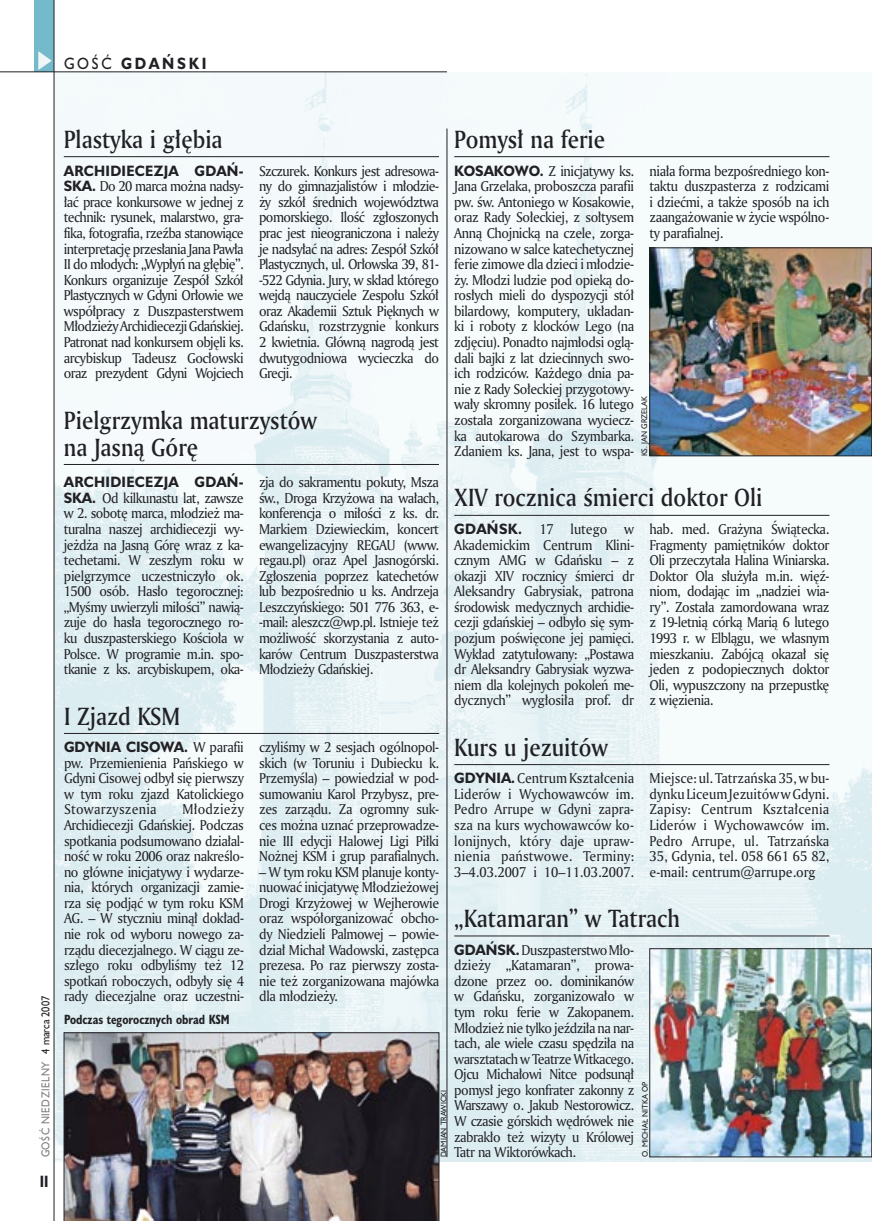
<style>
.page{position:relative;width:872px;height:1221px;background:#fff}
.page>*{position:absolute;margin:0;border:0;box-sizing:border-box;transform-origin:0 0}
._05d_tytyl_Kronika_AmMd_16_pt{font:24px/27px "Amerigo Md PL";color:#212125;scale:.9 1}
._15a_temat_lewo{font:700 15px "Humanst 521 PL";letter-spacing:.2em;color:#212125;scale:.9 1}
._16_pagina_lewa{font:700 15px "Humanst 521 Cn PL";color:#212125;scale:.94 1}
._03_body_bez_akapitu{font:13.8px/15.6px "Amerigo PL";letter-spacing:-.03em;color:#212125;text-align:justify;scale:.94 1}
._03_body_bez_akapitu-2{font:700 13.8px "Humanst 521 PL";letter-spacing:.03em;color:#212125;scale:.94 1}
._09_podpis_zdjecia_HuCnB{font:700 12.3px "Humanst 521 Cn PL";color:#212125;scale:.94 1}
._18a_data_lewa_GOSC{font:10.5px "Humanst 521 PL";letter-spacing:.05em;color:#7f7f83;scale:.9 1}
._18_data_lewa{font:10.5px "Humanst 521 PL";color:#212125;scale:.9 1}
._09a_autor_zdjecia_Hu_5_pt{font:7.5px "Humanst 521 PL";color:#212125;scale:.94 1}
.s1{font-weight:400}
.s2{font-family:"Humanst 521 PL";font-weight:700}
</style>
<div class="page">
<img style="left:55px;top:72px;width:817px;height:1089px">
<hr style="left:447px;top:129px;width:1px;height:1027px;background:#212125">
<div style="left:35px;top:0;width:19px;height:72px;background:#75baca"></div>
<svg style="left:38px;top:51px;width:14px;height:19px"></svg>
<hr style="left:54px;top:0;width:1px;height:1220px;background:#212125">
<hr style="left:0;top:72px;width:447px;height:1px;background:#212125">
<hr style="left:64px;top:156px;width:375px;height:1px;background:#212125">
<img style="left:64px;top:1032px;width:375px;height:188px">
<hr style="left:454px;top:156px;width:375px;height:1px;background:#212125">
<img style="left:651px;top:249px;width:219px;height:205px">
<div style="left:649px;top:247px;width:223px;height:209px;border:1px solid #212125"></div>
<hr style="left:64px;top:733px;width:375px;height:1px;background:#212125">
<hr style="left:454px;top:935px;width:375px;height:1px;background:#212125">
<hr style="left:64px;top:464px;width:375px;height:1px;background:#212125">
<hr style="left:454px;top:515px;width:375px;height:1px;background:#212125">
<img style="left:651px;top:950px;width:219px;height:204px">
<div style="left:649px;top:948px;width:223px;height:208px;border:1px solid #212125"></div>
<hr style="left:454px;top:764px;width:375px;height:1px;background:#212125">
<p class="_15a_temat_lewo" style="left:64px;top:53px;width:160px"><span class="s1">GOŚĆ</span> GDAŃSKI</p>
<p class="_18_data_lewa" style="left:38px;top:1053px;width:66px;rotate:-90deg">4 marca 2007</p>
<p class="_18a_data_lewa_GOSC" style="left:38px;top:1157px;width:108px;rotate:-90deg">GOŚĆ NIEDZIELNY</p>
<p class="_16_pagina_lewa" style="left:40px;top:1170px;width:11px">II</p>
<p class="_05d_tytyl_Kronika_AmMd_16_pt" style="left:64px;top:125px;width:178px">Plastyka i głębia</p>
<p class="_03_body_bez_akapitu" style="left:64px;top:162px;width:193px"><span class="s2">ARCHIDIECEZJA GDAŃ-SKA.</span> Do 20 marca można nadsy&shy;łać prace konkursowe w jednej z technik: rysunek, malarstwo, gra&shy;fika, fotografia, rzeźba stanowiące interpretację przesłania Jana Pawła II do młodych: „Wypłyń na głębię”.<br>Konkurs organizuje Zespół Szkół Plastycznych w Gdyni Orłowie we współpracy z Duszpasterstwem Młodzieży Archidiecezji Gdańskiej.<br>Patronat nad konkursem objęli ks. arcybiskup Tadeusz Gocłowski oraz prezydent Gdyni Wojciech</p>
<p class="_03_body_bez_akapitu" style="left:259px;top:162px;width:193px">Szczurek. Konkurs jest adresowa&shy;ny do gimnazjalistów i młodzie&shy;ży szkół średnich województwa pomorskiego. Ilość zgłoszonych prac jest nieograniczona i należy je nadsyłać na adres: Zespół Szkół Plastycznych, ul. Orłowska 39, 81- -522 Gdynia. Jury, w skład którego wejdą nauczyciele Zespołu Szkół oraz Akademii Sztuk Pięknych w Gdańsku, rozstrzygnie konkurs 2 kwietnia. Główną nagrodą jest dwutygodniowa wycieczka do Grecji.</p>
<p class="_03_body_bez_akapitu" style="left:454px;top:162px;width:193px"><span class="s2">KOSAKOWO.</span> Z inicjatywy ks.<br>Jana Grzelaka, proboszcza parafii pw. św. Antoniego w Kosakowie, oraz Rady Sołeckiej, z sołtysem Anną Chojnicką na czele, zorga&shy;nizowano w salce katechetycznej ferie zimowe dla dzieci i młodzie&shy;ży. Młodzi ludzie pod opieką do&shy;rosłych mieli do dyspozycji stół bilardowy, komputery, układan&shy;ki i roboty z klocków Lego (na zdjęciu). Ponadto najmłodsi oglą&shy;dali bajki z lat dziecinnych swo&shy;ich rodziców. Każdego dnia pa&shy;nie z Rady Sołeckiej przygotowy&shy;wały skromny posiłek. 16 lutego została zorganizowana wyciecz&shy;ka autokarowa do Szymbarka.<br>Zdaniem ks. Jana, jest to wspa-</p>
<p class="_03_body_bez_akapitu" style="left:649px;top:162px;width:193px">niała forma bezpośredniego kon&shy;taktu duszpasterza z rodzicami i dziećmi, a także sposób na ich zaangażowanie w życie wspólno&shy;ty parafialnej.</p>
<p class="_05d_tytyl_Kronika_AmMd_16_pt" style="left:454px;top:125px;width:169px">Pomysł na ferie</p>
<p class="_09a_autor_zdjecia_Hu_5_pt" style="left:639px;top:456px;width:65px;rotate:-90deg">KS. JAN GRZELAK</p>
<p class="_05d_tytyl_Kronika_AmMd_16_pt" style="left:64px;top:406px;width:283px">Pielgrzymka maturzystów na Jasną Górę</p>
<p class="_03_body_bez_akapitu" style="left:64px;top:474px;width:193px"><span class="s2">ARCHIDIECEZJA GDAŃ-SKA.</span> Od kilkunastu lat, zawsze w 2. sobotę marca, młodzież ma&shy;turalna naszej archidiecezji wy&shy;jeżdża na Jasną Górę wraz z ka&shy;techetami. W zeszłym roku w pielgrzymce uczestniczyło ok.<br>1500 osób. Hasło tegorocznej: „Myśmy uwierzyli miłości” nawią&shy;zuje do hasła tegorocznego ro&shy;ku duszpasterskiego Kościoła w Polsce. W programie m.in. spo&shy;tkanie z ks. arcybiskupem, oka-</p>
<p class="_03_body_bez_akapitu" style="left:259px;top:474px;width:193px">zja do sakramentu pokuty, Msza św., Droga Krzyżowa na wałach, konferencja o miłości z ks. dr.<br>Markiem Dziewieckim, koncert ewangelizacyjny REGAU (www. regau.pl) oraz Apel Jasnogórski.<br>Zgłoszenia poprzez katechetów lub bezpośrednio u ks. Andrzeja Leszczyńskiego: 501 776 363, e--mail: aleszcz@wp.pl. Istnieje też możliwość skorzystania z auto&shy;karów Centrum Duszpasterstwa Młodzieży Gdańskiej.</p>
<p class="_05d_tytyl_Kronika_AmMd_16_pt" style="left:454px;top:483px;width:344px">XIV rocznica śmierci doktor Oli</p>
<p class="_03_body_bez_akapitu-2" style="left:454px;top:519px;width:74px">GDAŃSK.</p>
<p class="_03_body_bez_akapitu" style="left:454px;top:521px;width:193px;text-indent:85px">17 lutego w Akademickim Centrum Klini&shy;cznym AMG w Gdańsku – z okazji XIV rocznicy śmierci dr Aleksandry Gabrysiak, patrona środowisk medycznych archidie&shy;cezji gdańskiej – odbyło się sym&shy;pozjum poświęcone jej pamięci.<br>Wykład zatytułowany: „Postawa dr Aleksandry Gabrysiak wyzwa&shy;niem dla kolejnych pokoleń me&shy;dycznych” wygłosiła prof. dr</p>
<p class="_03_body_bez_akapitu" style="left:649px;top:521px;width:193px">hab. med. Grażyna Świątecka.<br>Fragmenty pamiętników doktor Oli przeczytała Halina Winiarska.<br>Doktor Ola służyła m.in. więź&shy;niom, dodając im „nadziei wia&shy;ry”. Została zamordowana wraz z 19-letnią córką Marią 6 lutego 1993 r. w Elblągu, we własnym mieszkaniu. Zabójcą okazał się jeden z podopiecznych doktor Oli, wypuszczony na przepustkę z więzienia.</p>
<p class="_05d_tytyl_Kronika_AmMd_16_pt" style="left:64px;top:701px;width:131px">I Zjazd KSM</p>
<p class="_03_body_bez_akapitu" style="left:64px;top:739px;width:193px"><span class="s2">GDYNIA CISOWA.</span> W parafii pw. Przemienienia Pańskiego w Gdyni Cisowej odbył się pierwszy w tym roku zjazd Katolickiego Stowarzyszenia</p>
<p class="_03_body_bez_akapitu" style="left:64px;top:801px;width:193px;text-indent:118px">Młodzieży Archidiecezji Gdańskiej. Podczas spotkania podsumowano działal&shy;ność w roku 2006 oraz nakreślo&shy;no główne inicjatywy i wydarze&shy;nia, których organizacji zamie&shy;rza się podjąć w tym roku KSM AG. – W styczniu minął dokład&shy;nie rok od wyboru nowego za&shy;rządu diecezjalnego. W ciągu ze&shy;szłego roku odbyliśmy też 12 spotkań roboczych, odbyły się 4 rady diecezjalne oraz uczestni-</p>
<p class="_09_podpis_zdjecia_HuCnB" style="left:64px;top:1011px;width:178px">Podczas tegorocznych obrad KSM</p>
<p class="_05d_tytyl_Kronika_AmMd_16_pt" style="left:454px;top:733px;width:172px">Kurs u jezuitów</p>
<p class="_03_body_bez_akapitu" style="left:259px;top:739px;width:193px">czyliśmy w 2 sesjach ogólnopol&shy;skich (w Toruniu i Dubiecku k.<br>Przemyśla) – powiedział w pod&shy;sumowaniu Karol Przybysz, pre&shy;zes zarządu. Za ogromny suk&shy;ces można uznać przeprowadze&shy;nie III edycji Halowej Ligi Piłki Nożnej KSM i grup parafialnych.</p>
<p class="_03_body_bez_akapitu" style="left:259px;top:863px;width:193px">– W tym roku KSM planuje konty&shy;nuować inicjatywę Młodzieżowej Drogi Krzyżowej w Wejherowie oraz współorganizować obcho&shy;dy Niedzieli Palmowej – powie&shy;dział Michał Wadowski, zastępca prezesa. Po raz pierwszy zosta&shy;nie też zorganizowana majówka dla młodzieży.</p>
<p class="_03_body_bez_akapitu" style="left:454px;top:770px;width:193px"><span class="s2">GDYNIA.</span> Centrum Kształcenia Liderów i Wychowawców im.<br>Pedro Arrupe w Gdyni zapra&shy;sza na kurs wychowawców ko&shy;lonijnych, który daje upraw&shy;nienia państwowe. Terminy:<br>3–4.03.2007 i 10–11.03.2007.</p>
<p class="_03_body_bez_akapitu" style="left:649px;top:770px;width:193px">Miejsce: ul. Tatrzańska 35, w bu&shy;dynku Liceum Jezuitów w Gdyni.<br>Zapisy: Centrum Kształcenia Liderów i Wychowawców im.<br>Pedro Arrupe, ul. Tatrzańska 35, Gdynia, tel. 058 661 65 82, e-mail: centrum@arrupe.org</p>
<p class="_05d_tytyl_Kronika_AmMd_16_pt" style="left:454px;top:904px;width:252px">„Katamaran” w Tatrach</p>
<p class="_03_body_bez_akapitu" style="left:454px;top:941px;width:193px"><span class="s2">GDAŃSK.</span> Duszpasterstwo Mło&shy;dzieży „Katamaran”, prowa&shy;dzone przez oo. dominikanów w Gdańsku, zorganizowało w tym roku ferie w Zakopanem.<br>Młodzież nie tylko jeździła na nar&shy;tach, ale wiele czasu spędziła na warsztatach w Teatrze Witkacego.<br>Ojcu Michałowi Nitce podsunął pomysł jego konfrater zakonny z Warszawy o. Jakub Nestorowicz.<br>W czasie górskich wędrówek nie zabrakło też wizyty u Królowej Tatr na Wiktorówkach.</p>
<p class="_09a_autor_zdjecia_Hu_5_pt" style="left:640px;top:1156px;width:81px;rotate:-90deg">O. MICHAŁ NITKA OP</p>
<p class="_09a_autor_zdjecia_Hu_5_pt" style="left:438px;top:1156px;width:72px;rotate:-90deg">DAMIAN TRAWICKI</p>
</div>
